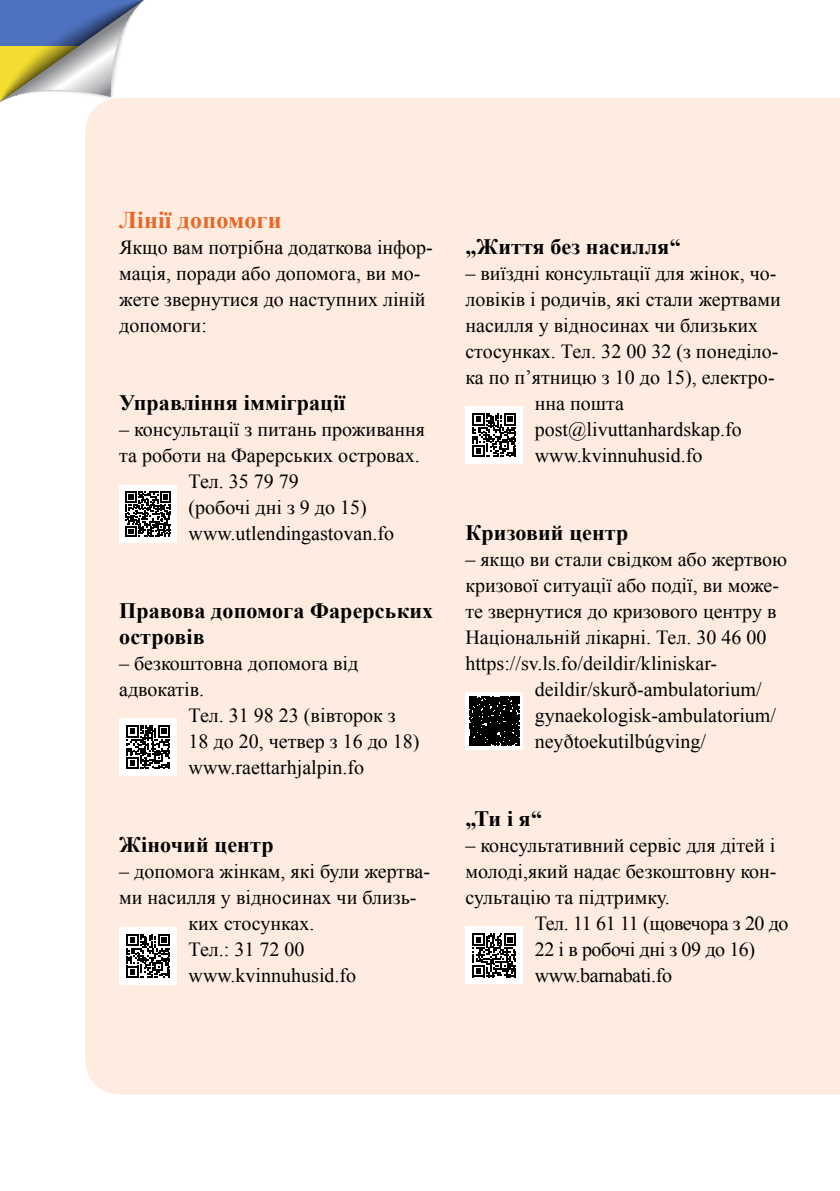
<style>
.page{position:relative;width:840px;height:1191px;background:#fff}
.page>*{position:absolute;margin:0;border:0;box-sizing:border-box;transform-origin:0 0}
.t1{font:700 24px "Times New Roman";letter-spacing:.005em;color:#ec6524}
.t2{font:700 22px/26px "Times New Roman";letter-spacing:.005em;color:#000}
.t3{font:20px/26px "Times New Roman";color:#000}
.t4{font:20px/26px "Times New Roman";letter-spacing:-.02em;color:#000}
</style>
<div class="page">
<svg style="left:0;top:0;width:144px;height:103px"></svg>
<div style="left:85px;top:98px;width:754px;height:996px;background:#fdecdf"></div>
<div style="left:119px;top:485px;width:58px;height:58px;background:#fff"></div>
<svg style="left:125px;top:491px;width:46px;height:46px"></svg>
<div style="left:465px;top:692px;width:58px;height:58px;background:#fff"></div>
<div style="left:469px;top:696px;width:50px;height:50px;background:#000"></div>
<div style="left:465px;top:926px;width:58px;height:58px;background:#fff"></div>
<svg style="left:472px;top:933px;width:44px;height:44px"></svg>
<div style="left:119px;top:718px;width:58px;height:58px;background:#fff"></div>
<svg style="left:126px;top:725px;width:44px;height:44px"></svg>
<div style="left:119px;top:927px;width:58px;height:58px;background:#fff"></div>
<svg style="left:126px;top:934px;width:44px;height:44px"></svg>
<div style="left:465px;top:406px;width:58px;height:58px;background:#fff"></div>
<svg style="left:472px;top:413px;width:44px;height:44px"></svg>
<p class="t1" style="left:119px;top:203px;width:164px">Лінії допомоги</p>
<p class="t3" style="left:119px;top:234px;width:315px">Якщо вам потрібна додаткова інфор&shy;мація, поради або допомога, ви мо&shy;жете звернутися до наступних ліній допомоги:</p>
<p class="t2" style="left:119px;top:389px;width:228px">Управління імміграції</p>
<p class="t3" style="left:119px;top:416px;width:307px">– консультації з питань проживання</p>
<p class="t3" style="left:119px;top:442px;width:302px">та роботи на Фарерських островах.</p>
<p class="t3" style="left:188px;top:468px;width:112px">Тел. 35 79 79</p>
<p class="t3" style="left:188px;top:494px;width:180px">(робочі дні з 9 до 15)</p>
<p class="t3" style="left:188px;top:520px;width:207px">www.utlendingastovan.fo</p>
<p class="t2" style="left:119px;top:597px;width:315px">Правова допомога Фарерських островів</p>
<p class="t3" style="left:119px;top:650px;width:240px">– безкоштовна допомога від адвокатів.</p>
<p class="t3" style="left:188px;top:702px;width:232px">Тел. 31 98 23 (вівторок з<br>18 до 20, четвер з 16 до 18) www.raettarhjalpin.fo</p>
<p class="t2" style="left:119px;top:831px;width:156px">Жіночий центр</p>
<p class="t3" style="left:119px;top:858px;width:312px">– допомога жінкам, які були жертва-</p>
<p class="t3" style="left:119px;top:884px;width:299px">ми насилля у відносинах чи близь-</p>
<p class="t3" style="left:188px;top:910px;width:127px">ких стосунках.</p>
<p class="t3" style="left:188px;top:936px;width:117px">Тел.: 31 72 00</p>
<p class="t3" style="left:188px;top:962px;width:169px">www.kvinnuhusid.fo</p>
<p class="t2" style="left:465px;top:233px;width:217px">„Життя без насилля“</p>
<p class="t3" style="left:465px;top:260px;width:312px">– виїздні консультації для жінок, чо-</p>
<p class="t3" style="left:465px;top:286px;width:317px">ловіків і родичів, які стали жертвами</p>
<p class="t3" style="left:465px;top:312px;width:294px">насилля у відносинах чи близьких</p>
<p class="t3" style="left:465px;top:338px;width:314px">стосунках. Тел. 32 00 32 (з понеділо-</p>
<p class="t3" style="left:465px;top:364px;width:310px">ка по п’ятницю з 10 до 15), електро-</p>
<p class="t3" style="left:534px;top:390px;width:91px">нна пошта</p>
<p class="t3" style="left:534px;top:416px;width:208px">post@livuttanhardskap.fo</p>
<p class="t3" style="left:534px;top:442px;width:169px">www.kvinnuhusid.fo</p>
<p class="t2" style="left:465px;top:519px;width:164px">Кризовий центр</p>
<p class="t3" style="left:465px;top:546px;width:323px">– якщо ви стали свідком або жертвою кризової ситуації або події, ви може&shy;те звернутися до кризового центру в Національній лікарні. Тел. 30 46 00 https://sv.ls.fo/deildir/kliniskar-</p>
<p class="t3" style="left:534px;top:676px;width:243px">deildir/skurð-ambulatorium/ gynaekologisk-ambulatorium/ neyðtoekutilbúgving/</p>
<p class="t2" style="left:465px;top:805px;width:78px">„Ти і я“</p>
<p class="t3" style="left:465px;top:832px;width:312px;text-align:justify">– консультативний сервіс для дітей і молоді,який надає безкоштовну кон&shy;сультацію та підтримку.</p>
<p class="t4" style="left:534px;top:910px;width:255px">Тел. 11 61 11 (щовечора з 20 до<br>22 і в робочі дні з 09 до 16) www.barnabati.fo</p>
</div>
